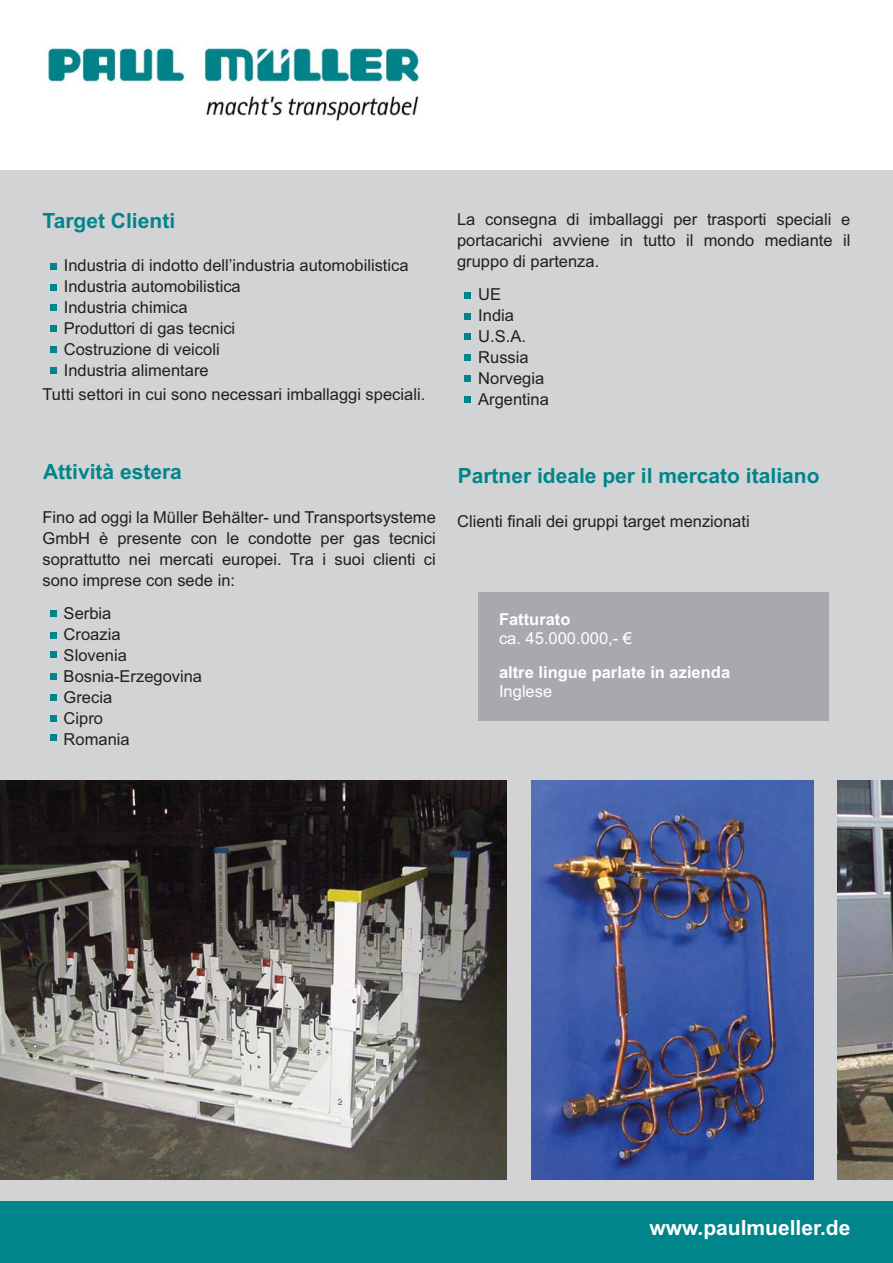
<style>
.page{position:relative;width:893px;height:1263px;background:#fff}
.page>*{position:absolute;margin:0;border:0;box-sizing:border-box;transform-origin:0 0}
.t1{font:700 21px "Arial";color:#00868a}
.t2{font:700 21px "Arial";color:#fff}
.t3{font:16.5px/21px "Arial";color:#231f20}
.t4{font:700 16.5px "Arial";color:#fff}
.t5{font:16.5px "Arial";color:#fff}
</style>
<div class="page">
<div style="left:0;top:170px;width:892px;height:1030px;background:#d1d3d4"></div>
<div style="left:0;top:1201px;width:892px;height:62px;background:#00868a"></div>
<img style="left:47px;top:47px;width:373px;height:74px">
<div style="left:478px;top:592px;width:351px;height:129px;background:#a7a9ac"></div>
<svg style="left:50px;top:263px;width:6px;height:6px"></svg>
<div style="left:50px;top:284px;width:6px;height:7px;background:#00868a"></div>
<svg style="left:50px;top:304px;width:6px;height:6px"></svg>
<svg style="left:50px;top:325px;width:6px;height:6px"></svg>
<svg style="left:50px;top:347px;width:6px;height:6px"></svg>
<svg style="left:50px;top:368px;width:6px;height:6px"></svg>
<svg style="left:50px;top:611px;width:6px;height:6px"></svg>
<div style="left:464px;top:292px;width:7px;height:6px;background:#00868a"></div>
<svg style="left:50px;top:632px;width:6px;height:6px"></svg>
<div style="left:464px;top:313px;width:7px;height:7px;background:#00868a"></div>
<svg style="left:50px;top:652px;width:6px;height:6px"></svg>
<div style="left:464px;top:333px;width:7px;height:6px;background:#00868a"></div>
<div style="left:464px;top:375px;width:7px;height:7px;background:#00868a"></div>
<svg style="left:50px;top:673px;width:6px;height:6px"></svg>
<div style="left:464px;top:354px;width:7px;height:6px;background:#00868a"></div>
<div style="left:464px;top:396px;width:7px;height:7px;background:#00868a"></div>
<div style="left:50px;top:694px;width:6px;height:7px;background:#00868a"></div>
<div style="left:50px;top:715px;width:6px;height:7px;background:#00868a"></div>
<svg style="left:50px;top:735px;width:6px;height:6px"></svg>
<img style="left:837px;top:781px;width:55px;height:399px">
<img style="left:531px;top:781px;width:282px;height:398px">
<img style="left:0;top:781px;width:507px;height:399px">
<p class="t1" style="left:43px;top:213px;width:134px">Target Clienti</p>
<p class="t3" style="left:64px;top:256px;width:346px">Industria di indotto dell’industria automobilistica<br>Industria automobilistica<br>Industria chimica<br>Produttori di gas tecnici<br>Costruzione di veicoli<br>Industria alimentare</p>
<p class="t3" style="left:43px;top:385px;width:384px">Tutti settori in cui sono necessari imballaggi speciali.</p>
<p class="t3" style="left:457px;top:210px;width:395px;text-align:justify">La consegna di imballaggi per trasporti speciali e portacarichi avviene in tutto il mondo mediante il gruppo di partenza.</p>
<p class="t3" style="left:478px;top:285px;width:72px">UE<br>India<br>U.S.A.<br>Russia<br>Norvegia<br>Argentina</p>
<p class="t1" style="left:43px;top:464px;width:140px">Attività estera</p>
<p class="t1" style="left:457px;top:468px;width:363px">Partner ideale per il mercato italiano</p>
<p class="t3" style="left:43px;top:508px;width:395px;text-align:justify">Fino ad oggi la Müller Behälter- und Transportsysteme GmbH è presente con le condotte per gas tecnici soprattutto nei mercati europei. Tra i suoi clienti ci sono imprese con sede in:</p>
<p class="t3" style="left:64px;top:604px;width:140px">Serbia<br>Croazia<br>Slovenia<br>Bosnia-Erzegovina<br>Grecia<br>Cipro<br>Romania</p>
<p class="t3" style="left:457px;top:512px;width:294px">Clienti finali dei gruppi target menzionati</p>
<p class="t4" style="left:499px;top:613px;width:73px">Fatturato</p>
<p class="t5" style="left:499px;top:633px;width:134px">ca. 45.000.000,- €</p>
<p class="t4" style="left:499px;top:666px;width:232px">altre lingue parlate in azienda</p>
<p class="t5" style="left:499px;top:686px;width:55px">Inglese</p>
<p class="t2" style="left:649px;top:1220px;width:203px">www.paulmueller.de</p>
</div>
